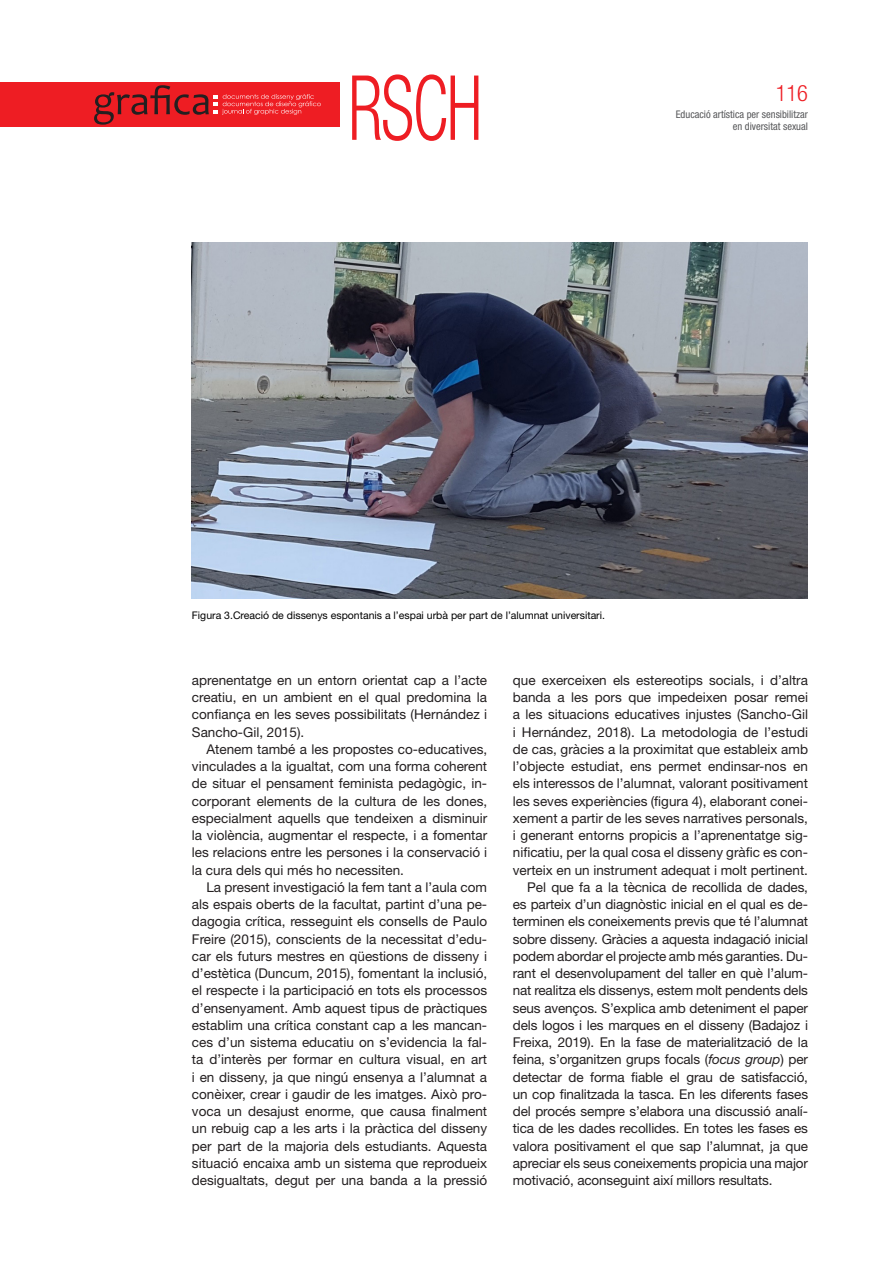
<style>
.page{position:relative;width:893px;height:1263px;background:#fff}
.page>*{position:absolute;margin:0;border:0;box-sizing:border-box;transform-origin:0 0}
.t1{font:300 condensed 90px "Helvetica Neue LT Std";color:#ee1d23;scale:.76 1}
.t2{font:300 condensed 22.5px "Helvetica Neue LT Std";color:#ee1d23}
.t3{font:13.5px/17.2px "Helvetica Neue LT Std";color:#231f20;text-align:justify}
.t4{font:10.5px "Helvetica Neue LT Std";color:#000}
.t5{font:condensed 10.5px "Helvetica Neue LT Std";color:#57585a}
.s1{font-style:italic}
</style>
<div class="page">
<div style="left:0;top:83px;width:339px;height:44px;background:#ee1d23"></div>
<svg style="left:94px;top:85px;width:227px;height:40px"></svg>
<img style="left:192px;top:242px;width:616px;height:356px">
<h1 class="t1" style="left:348px;top:56px;width:178px">RSCH</h1>
<h2 class="t2" style="left:776px;top:80px;width:33px">116</h2>
<p class="t5" style="left:676px;top:109px;width:134px">Educació artística per sensibilitzar</p>
<p class="t5" style="left:733px;top:121px;width:77px">en diversitat sexual</p>
<p class="t4" style="left:192px;top:609px;width:415px">Figura 3.Creació de dissenys espontanis a l’espai urbà per part de l’alumnat universitari.</p>
<p class="t3" style="left:192px;top:671px;width:297px">aprenentatge en un entorn orientat cap a l’acte creatiu, en un ambient en el qual predomina la confiança en les seves possibilitats (Hernández i Sancho-Gil, 2015).</p>
<p class="t3" style="left:192px;top:740px;width:297px;text-indent:14px">Atenem també a les propostes co-educatives, vinculades a la igualtat, com una forma coherent de situar el pensament feminista pedagògic, in&shy;corporant elements de la cultura de les dones, especialment aquells que tendeixen a disminuir la violència, augmentar el respecte, i a fomentar les relacions entre les persones i la conservació i la cura dels qui més ho necessiten.</p>
<p class="t3" style="left:192px;top:878px;width:297px;text-indent:14px">La present investigació la fem tant a l’aula com als espais oberts de la facultat, partint d’una pe&shy;dagogia crítica, resseguint els consells de Paulo Freire (2015), conscients de la necessitat d’edu&shy;car els futurs mestres en qüestions de disseny i d’estètica (Duncum, 2015), fomentant la inclusió, el respecte i la participació en tots els processos d’ensenyament. Amb aquest tipus de pràctiques establim una crítica constant cap a les mancan&shy;ces d’un sistema educatiu on s’evidencia la fal&shy;ta d’interès per formar en cultura visual, en art i en disseny, ja que ningú ensenya a l’alumnat a conèixer, crear i gaudir de les imatges. Això pro&shy;voca un desajust enorme, que causa finalment un rebuig cap a les arts i la pràctica del disseny per part de la majoria dels estudiants. Aquesta situació encaixa amb un sistema que reprodueix desigualtats, degut per una banda a la pressió</p>
<p class="t3" style="left:513px;top:671px;width:297px">que exerceixen els estereotips socials, i d’altra banda a les pors que impedeixen posar remei a les situacions educatives injustes (Sancho-Gil i Hernández, 2018). La metodologia de l’estudi de cas, gràcies a la proximitat que estableix amb l’objecte estudiat, ens permet endinsar-nos en els interessos de l’alumnat, valorant positivament les seves experiències (figura 4), elaborant conei&shy;xement a partir de les seves narratives personals, i generant entorns propicis a l’aprenentatge sig&shy;nificatiu, per la qual cosa el disseny gràfic es con&shy;verteix en un instrument adequat i molt pertinent.</p>
<p class="t3" style="left:513px;top:878px;width:297px;text-indent:14px">Pel que fa a la tècnica de recollida de dades, es parteix d’un diagnòstic inicial en el qual es de&shy;terminen els coneixements previs que té l’alumnat sobre disseny. Gràcies a aquesta indagació inicial podem abordar el projecte amb més garanties. Du&shy;rant el desenvolupament del taller en què l’alum&shy;nat realitza els dissenys, estem molt pendents dels seus avenços. S’explica amb deteniment el paper dels logos i les marques en el disseny (Badajoz i Freixa, 2019). En la fase de materialització de la feina, s’organitzen grups focals (<span class="s1">focus group</span>) per detectar de forma fiable el grau de satisfacció, un cop finalitzada la tasca. En les diferents fases del procés sempre s’elabora una discussió analí&shy;tica de les dades recollides. En totes les fases es valora positivament el que sap l’alumnat, ja que apreciar els seus coneixements propicia una major motivació, aconseguint així millors resultats.</p>
</div>
